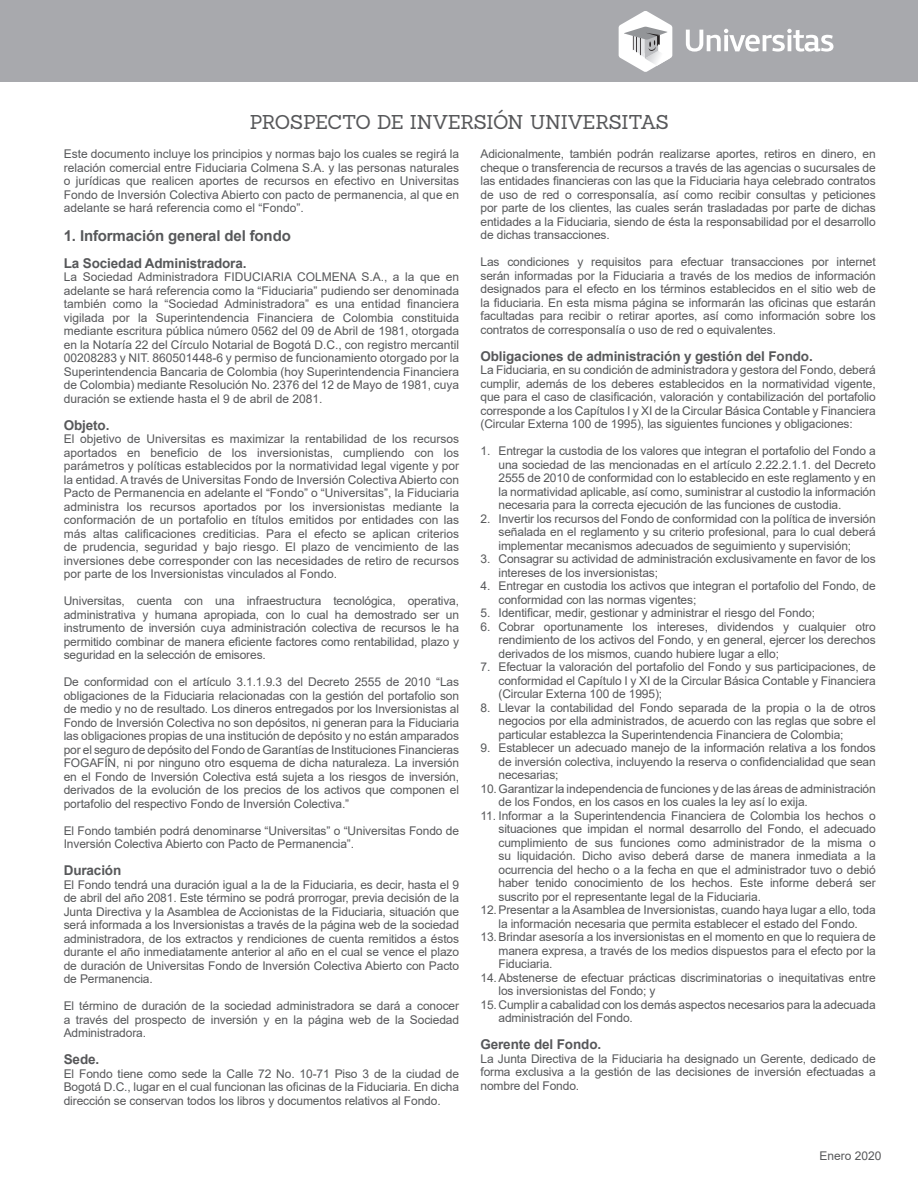
<style>
.page{position:relative;width:918px;height:1188px;background:#fff}
.page>*{position:absolute;margin:0;border:0;box-sizing:border-box;transform-origin:0 0}
.t1{font:19.5px "Sanchez";letter-spacing:-.03em;color:#57585a}
.TEXTO{font:700 15px "Arial";letter-spacing:-.01em;color:#57585a}
.TEXTO-2{font:700 13.5px "Arial";letter-spacing:-.01em;color:#57585a}
.TEXTO-3{font:12px/13.5px "Arial";letter-spacing:-.01em;color:#57585a;text-align:justify}
.TEXTO_tab_2{font:12px/13.5px "Arial";letter-spacing:-.01em;color:#57585a;text-align:justify}
</style>
<div class="page">
<div style="left:0;top:0;width:918px;height:82px;background:#a8a9ad"></div>
<svg style="left:686px;top:29px;width:147px;height:23px"></svg>
<svg style="left:619px;top:11px;width:53px;height:61px"></svg>
<p class="t1" style="left:250px;top:109px;width:420px">PROSPECTO DE INVERSIÓN UNIVERSITAS</p>
<p class="TEXTO-3" style="left:64px;top:147px;width:397px">Este documento incluye los principios y normas bajo los cuales se regirá la relación comercial entre Fiduciaria Colmena S.A. y las personas naturales o jurídicas que realicen aportes de recursos en efectivo en Universitas Fondo de Inversión Colectiva Abierto con pacto de permanencia, al que en adelante se hará referencia como el “Fondo”.</p>
<p class="TEXTO" style="left:64px;top:225px;width:229px">1. Información general del fondo</p>
<p class="TEXTO-2" style="left:64px;top:254px;width:184px">La Sociedad Administradora.</p>
<p class="TEXTO-3" style="left:64px;top:270px;width:397px">La Sociedad Administradora FIDUCIARIA COLMENA S.A., a la que en adelante se hará referencia como la “Fiduciaria” pudiendo ser denominada también como la “Sociedad Administradora” es una entidad financiera vigilada por la Superintendencia Financiera de Colombia constituida mediante escritura pública número 0562 del 09 de Abril de 1981, otorgada en la Notaría 22 del Círculo Notarial de Bogotá D.C., con registro mercantil 00208283 y NIT. 860501448-6 y permiso de funcionamiento otorgado por la Superintendencia Bancaria de Colombia (hoy Superintendencia Financiera de Colombia) mediante Resolución No. 2376 del 12 de Mayo de 1981, cuya duración se extiende hasta el 9 de abril de 2081.</p>
<p class="TEXTO-2" style="left:64px;top:416px;width:47px">Objeto.</p>
<p class="TEXTO-3" style="left:64px;top:432px;width:397px">El objetivo de Universitas es maximizar la rentabilidad de los recursos aportados en beneficio de los inversionistas, cumpliendo con los parámetros y políticas establecidos por la normatividad legal vigente y por la entidad. A través de Universitas Fondo de Inversión Colectiva Abierto con Pacto de Permanencia en adelante el “Fondo” o “Universitas”, la Fiduciaria administra los recursos aportados por los inversionistas mediante la conformación de un portafolio en títulos emitidos por entidades con las más altas calificaciones crediticias. Para el efecto se aplican criterios de prudencia, seguridad y bajo riesgo. El plazo de vencimiento de las inversiones debe corresponder con las necesidades de retiro de recursos por parte de los Inversionistas vinculados al Fondo.</p>
<p class="TEXTO-3" style="left:64px;top:594px;width:397px">Universitas, cuenta con una infraestructura tecnológica, operativa, administrativa y humana apropiada, con lo cual ha demostrado ser un instrumento de inversión cuya administración colectiva de recursos le ha permitido combinar de manera eficiente factores como rentabilidad, plazo y seguridad en la selección de emisores.</p>
<p class="TEXTO-3" style="left:64px;top:675px;width:397px">De conformidad con el artículo 3.1.1.9.3 del Decreto 2555 de 2010 “Las obligaciones de la Fiduciaria relacionadas con la gestión del portafolio son de medio y no de resultado. Los dineros entregados por los Inversionistas al Fondo de Inversión Colectiva no son depósitos, ni generan para la Fiduciaria las obligaciones propias de una institución de depósito y no están amparados por el seguro de depósito del Fondo de Garantías de Instituciones Financieras FOGAFÍN, ni por ninguno otro esquema de dicha naturaleza. La inversión en el Fondo de Inversión Colectiva está sujeta a los riesgos de inversión, derivados de la evolución de los precios de los activos que componen el portafolio del respectivo Fondo de Inversión Colectiva.”</p>
<p class="TEXTO-3" style="left:64px;top:824px;width:397px">El Fondo también podrá denominarse “Universitas” o “Universitas Fondo de<br>Inversión Colectiva Abierto con Pacto de Permanencia”.</p>
<p class="TEXTO-2" style="left:64px;top:861px;width:59px">Duración</p>
<p class="TEXTO-3" style="left:64px;top:878px;width:397px">El Fondo tendrá una duración igual a la de la Fiduciaria, es decir, hasta el 9 de abril del año 2081. Este término se podrá prorrogar, previa decisión de la Junta Directiva y la Asamblea de Accionistas de la Fiduciaria, situación que será informada a los Inversionistas a través de la página web de la sociedad administradora, de los extractos y rendiciones de cuenta remitidos a éstos durante el año inmediatamente anterior al año en el cual se vence el plazo de duración de Universitas Fondo de Inversión Colectiva Abierto con Pacto de Permanencia.</p>
<p class="TEXTO-3" style="left:64px;top:999px;width:397px">El término de duración de la sociedad administradora se dará a conocer a través del prospecto de inversión y en la página web de la Sociedad Administradora.</p>
<p class="TEXTO-2" style="left:64px;top:1050px;width:37px">Sede.</p>
<p class="TEXTO-3" style="left:64px;top:1067px;width:397px">El Fondo tiene como sede la Calle 72 No. 10-71 Piso 3 de la ciudad de Bogotá D.C., lugar en el cual funcionan las oficinas de la Fiduciaria. En dicha dirección se conservan todos los libros y documentos relativos al Fondo.</p>
<p class="TEXTO-3" style="left:480px;top:147px;width:397px">Adicionalmente, también podrán realizarse aportes, retiros en dinero, en cheque o transferencia de recursos a través de las agencias o sucursales de las entidades financieras con las que la Fiduciaria haya celebrado contratos de uso de red o corresponsalía, así como recibir consultas y peticiones por parte de los clientes, las cuales serán trasladadas por parte de dichas entidades a la Fiduciaria, siendo de ésta la responsabilidad por el desarrollo de dichas transacciones.</p>
<p class="TEXTO-3" style="left:480px;top:255px;width:397px">Las condiciones y requisitos para efectuar transacciones por internet serán informadas por la Fiduciaria a través de los medios de información designados para el efecto en los términos establecidos en el sitio web de la fiduciaria. En esta misma página se informarán las oficinas que estarán facultadas para recibir o retirar aportes, así como información sobre los contratos de corresponsalía o uso de red o equivalentes.</p>
<p class="TEXTO-2" style="left:480px;top:347px;width:334px">Obligaciones de administración y gestión del Fondo.</p>
<p class="TEXTO-3" style="left:480px;top:363px;width:397px">La Fiduciaria, en su condición de administradora y gestora del Fondo, deberá cumplir, además de los deberes establecidos en la normatividad vigente, que para el caso de clasificación, valoración y contabilización del portafolio corresponde a los Capítulos I y XI de la Circular Básica Contable y Financiera (Circular Externa 100 de 1995), las siguientes funciones y obligaciones:</p>
<p class="TEXTO_tab_2" style="left:498px;top:444px;width:379px;text-indent:-18px">1. Entregar la custodia de los valores que integran el portafolio del Fondo a una sociedad de las mencionadas en el artículo 2.22.2.1.1. del Decreto 2555 de 2010 de conformidad con lo establecido en este reglamento y en la normatividad aplicable, así como, suministrar al custodio la información necesaria para la correcta ejecución de las funciones de custodia.</p>
<p class="TEXTO_tab_2" style="left:498px;top:512px;width:379px;text-indent:-18px">2. Invertir los recursos del Fondo de conformidad con la política de inversión señalada en el reglamento y su criterio profesional, para lo cual deberá implementar mecanismos adecuados de seguimiento y supervisión;</p>
<p class="TEXTO_tab_2" style="left:498px;top:552px;width:379px;text-indent:-18px">3. Consagrar su actividad de administración exclusivamente en favor de los intereses de los inversionistas;</p>
<p class="TEXTO_tab_2" style="left:498px;top:579px;width:379px;text-indent:-18px">4. Entregar en custodia los activos que integran el portafolio del Fondo, de conformidad con las normas vigentes;</p>
<p class="TEXTO_tab_2" style="left:480px;top:606px;width:336px">5. Identificar, medir, gestionar y administrar el riesgo del Fondo;</p>
<p class="TEXTO_tab_2" style="left:498px;top:620px;width:379px;text-indent:-18px">6. Cobrar oportunamente los intereses, dividendos y cualquier otro rendimiento de los activos del Fondo, y en general, ejercer los derechos derivados de los mismos, cuando hubiere lugar a ello;</p>
<p class="TEXTO_tab_2" style="left:498px;top:660px;width:379px;text-indent:-18px">7. Efectuar la valoración del portafolio del Fondo y sus participaciones, de conformidad el Capítulo I y XI de la Circular Básica Contable y Financiera (Circular Externa 100 de 1995);</p>
<p class="TEXTO_tab_2" style="left:498px;top:701px;width:379px;text-indent:-18px">8. Llevar la contabilidad del Fondo separada de la propia o la de otros negocios por ella administrados, de acuerdo con las reglas que sobre el particular establezca la Superintendencia Financiera de Colombia;</p>
<p class="TEXTO_tab_2" style="left:498px;top:741px;width:379px;text-indent:-18px">9. Establecer un adecuado manejo de la información relativa a los fondos de inversión colectiva, incluyendo la reserva o confidencialidad que sean necesarias;</p>
<p class="TEXTO_tab_2" style="left:498px;top:782px;width:379px;text-indent:-18px">10.Garantizar la independencia de funciones y de las áreas de administración de los Fondos, en los casos en los cuales la ley así lo exija.</p>
<p class="TEXTO_tab_2" style="left:498px;top:809px;width:379px;text-indent:-18px">11. Informar a la Superintendencia Financiera de Colombia los hechos o situaciones que impidan el normal desarrollo del Fondo, el adecuado cumplimiento de sus funciones como administrador de la misma o su liquidación. Dicho aviso deberá darse de manera inmediata a la ocurrencia del hecho o a la fecha en que el administrador tuvo o debió haber tenido conocimiento de los hechos. Este informe deberá ser suscrito por el representante legal de la Fiduciaria.</p>
<p class="TEXTO_tab_2" style="left:480px;top:903px;width:397px;text-align:center">12.Presentar a la Asamblea de Inversionistas, cuando haya lugar a ello, toda la información necesaria que permita establecer el estado del Fondo.</p>
<p class="TEXTO_tab_2" style="left:498px;top:930px;width:379px;text-indent:-18px">13.Brindar asesoría a los inversionistas en el momento en que lo requiera de manera expresa, a través de los medios dispuestos para el efecto por la Fiduciaria.</p>
<p class="TEXTO_tab_2" style="left:498px;top:971px;width:379px;text-indent:-18px">14.Abstenerse de efectuar prácticas discriminatorias o inequitativas entre los inversionistas del Fondo; y</p>
<p class="TEXTO_tab_2" style="left:498px;top:998px;width:379px;text-indent:-18px">15.Cumplir a cabalidad con los demás aspectos necesarios para la adecuada administración del Fondo.</p>
<p class="TEXTO-2" style="left:480px;top:1035px;width:122px">Gerente del Fondo.</p>
<p class="TEXTO-3" style="left:480px;top:1052px;width:397px">La Junta Directiva de la Fiduciaria ha designado un Gerente, dedicado de forma exclusiva a la gestión de las decisiones de inversión efectuadas a nombre del Fondo.</p>
<p class="TEXTO-3" style="left:820px;top:1149px;width:64px">Enero 2020</p>
</div>
